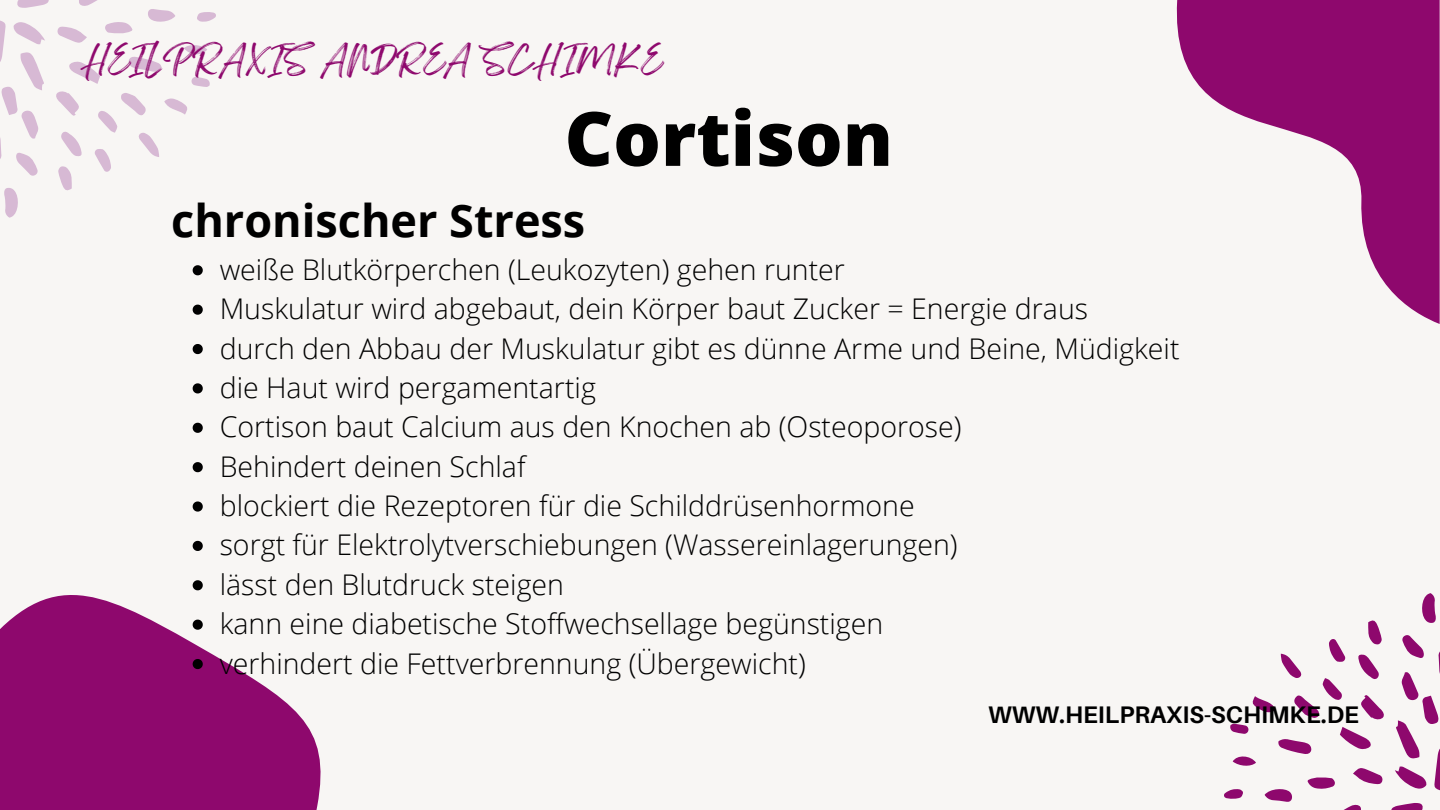
<style>
.page{position:relative;width:1440px;height:810px;background:#f8f6f4}
.page>*{position:absolute;margin:0;border:0;box-sizing:border-box;transform-origin:0 0}
.t1{font:800 75px "Open Sans";color:#000}
.t2{font:700 45px "Open Sans";color:#000}
.t3{font:31.5px "Feeling Passionate";color:#8e086d}
.t4{font:300 28.5px/39.3px "Open Sans";color:#000}
.t5{font:700 24px "Aileron";color:#000}
</style>
<div class="page">
<svg style="left:0;top:583px;width:321px;height:227px;fill:#8e086d"></svg>
<svg style="left:1176px;top:0;width:264px;height:324px;fill:#8e086d"></svg>
<svg style="left:69px;top:61px;width:31px;height:23px"></svg>
<svg style="left:129px;top:56px;width:33px;height:16px"></svg>
<svg style="left:4px;top:188px;width:14px;height:30px"></svg>
<svg style="left:56px;top:91px;width:23px;height:25px"></svg>
<svg style="left:58px;top:27px;width:29px;height:16px"></svg>
<svg style="left:17px;top:0;width:32px;height:8px"></svg>
<svg style="left:79px;top:0;width:18px;height:6px"></svg>
<svg style="left:0;top:20px;width:45px;height:156px"></svg>
<svg style="left:61px;top:131px;width:21px;height:25px"></svg>
<svg style="left:148px;top:9px;width:27px;height:13px"></svg>
<svg style="left:105px;top:22px;width:27px;height:12px"></svg>
<svg style="left:58px;top:166px;width:14px;height:25px"></svg>
<svg style="left:95px;top:93px;width:92px;height:79px"></svg>
<svg style="left:184px;top:45px;width:23px;height:10px"></svg>
<svg style="left:197px;top:12px;width:19px;height:10px"></svg>
<svg style="left:192px;top:77px;width:18px;height:10px"></svg>
<svg style="left:1340px;top:727px;width:31px;height:23px"></svg>
<svg style="left:1278px;top:739px;width:33px;height:15px"></svg>
<svg style="left:1422px;top:593px;width:14px;height:30px"></svg>
<svg style="left:1361px;top:695px;width:23px;height:25px"></svg>
<svg style="left:1353px;top:768px;width:29px;height:16px"></svg>
<svg style="left:1391px;top:803px;width:32px;height:7px"></svg>
<svg style="left:1343px;top:804px;width:18px;height:6px"></svg>
<svg style="left:1395px;top:635px;width:45px;height:156px"></svg>
<svg style="left:1358px;top:654px;width:21px;height:25px"></svg>
<svg style="left:1265px;top:789px;width:27px;height:13px"></svg>
<svg style="left:1308px;top:777px;width:27px;height:12px"></svg>
<svg style="left:1368px;top:620px;width:14px;height:24px"></svg>
<svg style="left:1252px;top:639px;width:93px;height:79px"></svg>
<svg style="left:1233px;top:756px;width:23px;height:10px"></svg>
<svg style="left:1224px;top:789px;width:19px;height:10px"></svg>
<svg style="left:1230px;top:724px;width:18px;height:10px"></svg>
<svg style="left:193px;top:265px;width:10px;height:10px"></svg>
<svg style="left:193px;top:305px;width:10px;height:10px"></svg>
<svg style="left:193px;top:344px;width:10px;height:10px"></svg>
<svg style="left:193px;top:383px;width:10px;height:10px"></svg>
<svg style="left:193px;top:423px;width:10px;height:10px"></svg>
<svg style="left:193px;top:462px;width:10px;height:10px"></svg>
<svg style="left:193px;top:501px;width:10px;height:11px"></svg>
<svg style="left:193px;top:541px;width:10px;height:10px"></svg>
<svg style="left:193px;top:580px;width:10px;height:10px"></svg>
<svg style="left:193px;top:620px;width:10px;height:10px"></svg>
<svg style="left:193px;top:659px;width:10px;height:10px"></svg>
<p class="t3" style="left:81px;top:35px;width:583px">HEILPRAXIS ANDREA SCHIMKE</p>
<h1 class="t1" style="left:565px;top:86px;width:330px">Cortison</h1>
<h2 class="t2" style="left:171px;top:189px;width:416px">chronischer Stress</h2>
<p class="t4" style="left:220px;top:249px;width:961px">weiße Blutkörperchen (Leukozyten) gehen runter<br>Muskulatur wird abgebaut, dein Körper baut Zucker = Energie draus<br>durch den Abbau der Muskulatur gibt es dünne Arme und Beine, Müdigkeit die Haut wird pergamentartig<br>Cortison baut Calcium aus den Knochen ab (Osteoporose)<br>Behindert deinen Schlaf<br>blockiert die Rezeptoren für die Schilddrüsenhormone<br>sorgt für Elektrolytverschiebungen (Wassereinlagerungen)<br>lässt den Blutdruck steigen<br>kann eine diabetische Stoffwechsellage begünstigen<br>verhindert die Fettverbrennung (Übergewicht)</p>
<p class="t5" style="left:988px;top:699px;width:372px">WWW.HEILPRAXIS-SCHIMKE.DE</p>
</div>
